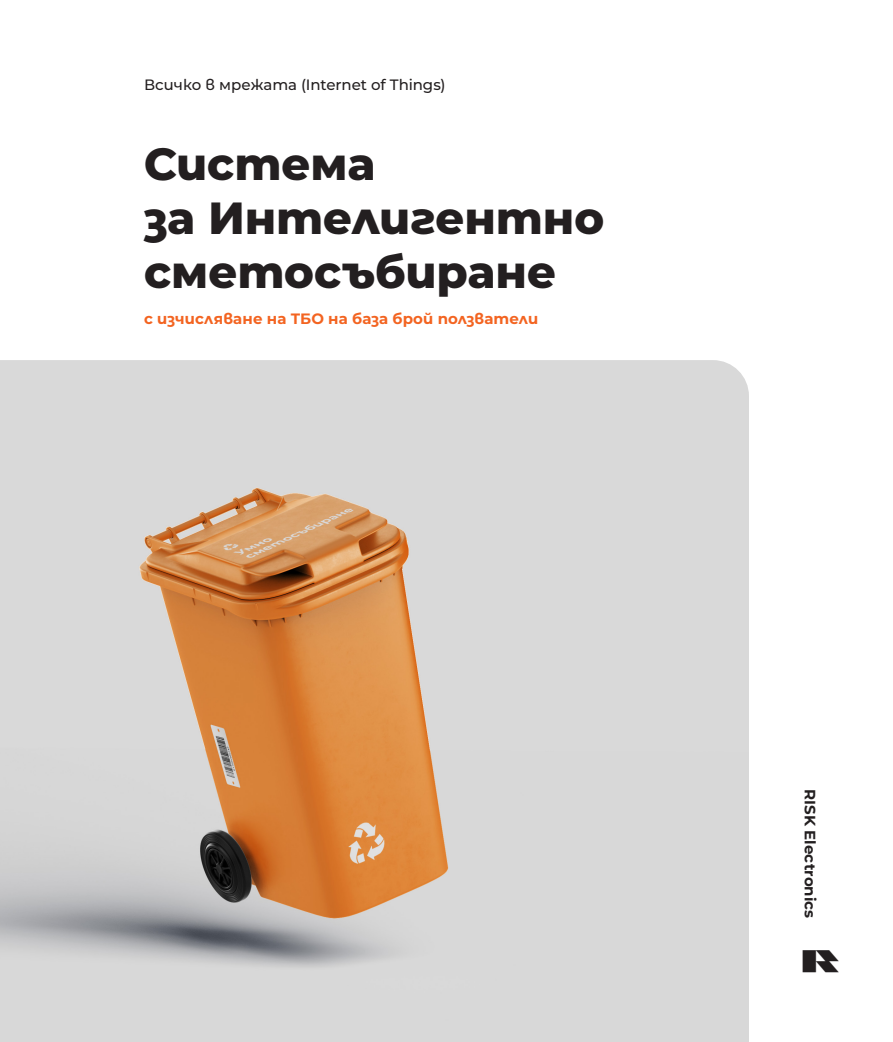
<style>
.page{position:relative;width:893px;height:1042px;background:#fff}
.page>*{position:absolute;margin:0;border:0;box-sizing:border-box;transform-origin:0 0}
.основен_текст_без_отстъп{font:800 45px/54px "Montserrat";color:#231f20}
.бележка{font:36px "Icon Set DS";color:#231f20}
.бележка-2{font:700 15px "Montserrat";letter-spacing:.01em;color:#f36421}
.бележка-3{font:500 15px "Montserrat";letter-spacing:-.005em;color:#231f20}
.бележка-4{font:700 15px "Montserrat";letter-spacing:.005em;color:#231f20}
</style>
<div class="page">
<img style="left:0;top:360px;width:749px;height:682px">
<p class="бележка-3" style="left:144px;top:74px;width:303px">Всичко в мрежата (Internet of Things)</p>
<p class="основен_текст_без_отстъп" style="left:144px;top:135px;width:462px">Система<br>за Интелигентно сметосъбиране</p>
<p class="бележка-2" style="left:144px;top:308px;width:396px">с изчисляване на ТБО на база брой ползватели</p>
<p class="бележка-4" style="left:821px;top:788px;width:131px;rotate:90deg">RISK Electronics</p>
<p class="бележка" style="left:803px;top:943px;width:37px">R</p>
</div>
